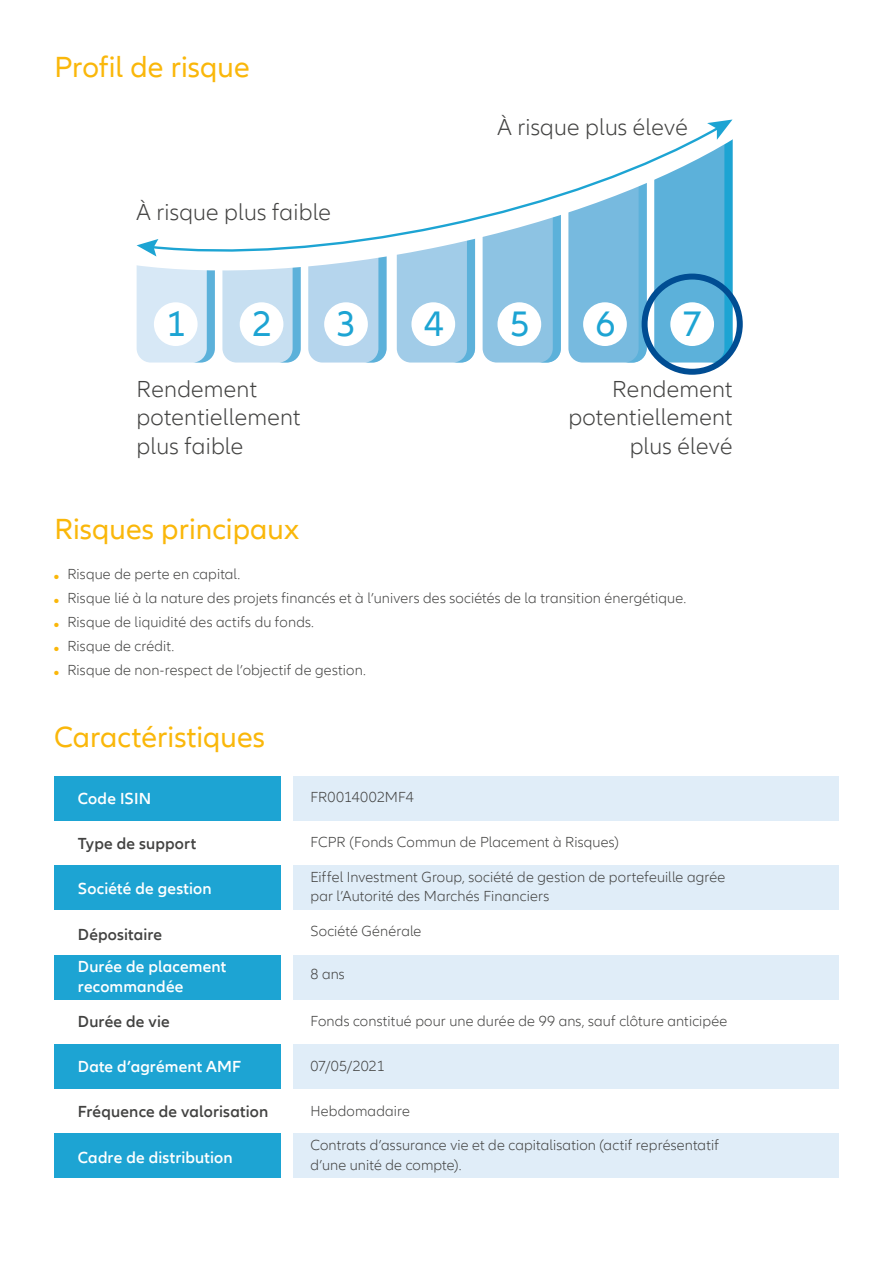
<style>
.page{position:relative;width:893px;height:1263px;background:#fff}
.page>*{position:absolute;margin:0;border:0;box-sizing:border-box;transform-origin:0 0}
.t1{font:36.45px "Allianz Neo";color:#1da4d3}
.t2{font:30px "Allianz Neo";letter-spacing:.005em;color:#fab70a}
.t3{font:300 23.85px/28.7px "Allianz Neo";letter-spacing:.01em;color:#424241}
.t4{font:600 16.5px/19.8px "Allianz Neo";letter-spacing:.01em;color:#fff}
.t5{font:600 16.5px "Allianz Neo";letter-spacing:.01em;color:#424241}
.t6{font:300 15px/19.5px "Allianz Neo";letter-spacing:.01em;color:#424241}
.s1{color:#fab70a}
</style>
<div class="page">
<div style="left:55px;top:865px;width:226px;height:45px;background:#1da4d3"></div>
<div style="left:55px;top:776px;width:226px;height:45px;background:#1da4d3"></div>
<div style="left:55px;top:955px;width:226px;height:44px;background:#1da4d3"></div>
<div style="left:55px;top:1044px;width:226px;height:45px;background:#1da4d3"></div>
<div style="left:55px;top:1133px;width:226px;height:45px;background:#1da4d3"></div>
<div style="left:293px;top:865px;width:545px;height:45px;background:#e0edf8"></div>
<div style="left:293px;top:776px;width:545px;height:45px;background:#e0edf8"></div>
<div style="left:137px;top:90px;width:78px;height:273px;background:#d7e8f6;border-radius:14px"></div>
<svg style="left:193px;top:295px;width:22px;height:68px"></svg>
<div style="left:222px;top:90px;width:79px;height:273px;background:#c7dff1;border-radius:14px"></div>
<div style="left:308px;top:90px;width:78px;height:273px;background:#b5d5ed;border-radius:14px"></div>
<svg style="left:364px;top:295px;width:22px;height:68px"></svg>
<svg style="left:278px;top:295px;width:23px;height:68px"></svg>
<div style="left:397px;top:90px;width:78px;height:273px;background:#a1cce8;border-radius:14px"></div>
<svg style="left:453px;top:295px;width:22px;height:68px"></svg>
<div style="left:483px;top:90px;width:78px;height:273px;background:#8dc3e3;border-radius:14px"></div>
<div style="left:568px;top:90px;width:79px;height:273px;background:#77badf;border-radius:14px"></div>
<svg style="left:624px;top:295px;width:23px;height:68px"></svg>
<div style="left:654px;top:90px;width:78px;height:273px;background:#5cb1da;border-radius:14px"></div>
<svg style="left:539px;top:295px;width:22px;height:68px"></svg>
<svg style="left:136px;top:90px;width:598px;height:205px;fill:#fff"></svg>
<svg style="left:148px;top:125px;width:559px;height:130px"></svg>
<svg style="left:707px;top:90px;width:25px;height:273px"></svg>
<svg style="left:137px;top:239px;width:21px;height:17px"></svg>
<div style="left:154px;top:302px;width:44px;height:44px;background:#fff;border-radius:50%"></div>
<div style="left:240px;top:302px;width:43px;height:44px;background:#fff;border-radius:50%"></div>
<div style="left:324px;top:302px;width:44px;height:44px;background:#fff;border-radius:50%"></div>
<div style="left:411px;top:302px;width:44px;height:44px;background:#fff;border-radius:50%"></div>
<div style="left:497px;top:302px;width:44px;height:44px;background:#fff;border-radius:50%"></div>
<div style="left:583px;top:302px;width:44px;height:44px;background:#fff;border-radius:50%"></div>
<div style="left:670px;top:302px;width:44px;height:44px;background:#fff;border-radius:50%"></div>
<div style="left:642px;top:274px;width:101px;height:101px;border:6px solid #004d93;border-radius:50%"></div>
<div style="left:293px;top:955px;width:545px;height:44px;background:#e0edf8"></div>
<div style="left:293px;top:1044px;width:545px;height:45px;background:#e0edf8"></div>
<div style="left:293px;top:1133px;width:545px;height:45px;background:#e0edf8"></div>
<h2 class="t2" style="left:54px;top:50px;width:197px">Profil de risque</h2>
<h3 class="t3" style="left:137px;top:199px;width:196px">À risque plus faible</h3>
<h3 class="t3" style="left:497px;top:113px;width:192px">À risque plus élevé</h3>
<h1 class="t1" style="left:167px;top:303px;width:21px">1</h1>
<h1 class="t1" style="left:252px;top:303px;width:21px">2</h1>
<h1 class="t1" style="left:337px;top:303px;width:21px">3</h1>
<h1 class="t1" style="left:424px;top:303px;width:21px">4</h1>
<h1 class="t1" style="left:510px;top:303px;width:21px">5</h1>
<h1 class="t1" style="left:596px;top:303px;width:21px">6</h1>
<h1 class="t1" style="left:683px;top:303px;width:21px">7</h1>
<h3 class="t3" style="left:137px;top:375px;width:166px">Rendement potentiellement plus faible</h3>
<h3 class="t3" style="left:568px;top:375px;width:166px;text-align:right">Rendement potentiellement plus élevé</h3>
<h2 class="t2" style="left:54px;top:511px;width:246px">Risques principaux</h2>
<p class="t6" style="left:54px;top:564px;width:188px"><span class="s1">●</span> Risque de perte en capital.</p>
<p class="t6" style="left:54px;top:588px;width:634px"><span class="s1">●</span> Risque lié à la nature des projets financés et à l’univers des sociétés de la transition énergétique.</p>
<p class="t6" style="left:54px;top:613px;width:262px"><span class="s1">●</span> Risque de liquidité des actifs du fonds.</p>
<p class="t6" style="left:54px;top:637px;width:122px"><span class="s1">●</span> Risque de crédit.</p>
<p class="t6" style="left:54px;top:661px;width:313px"><span class="s1">●</span> Risque de non-respect de l’objectif de gestion.</p>
<h2 class="t2" style="left:54px;top:719px;width:213px">Caractéristiques</h2>
<p class="t4" style="left:78px;top:788px;width:75px">Code ISIN</p>
<p class="t5" style="left:78px;top:834px;width:120px">Type de support</p>
<p class="t4" style="left:78px;top:879px;width:135px">Société de gestion</p>
<p class="t5" style="left:78px;top:924px;width:86px">Dépositaire</p>
<p class="t4" style="left:78px;top:957px;width:150px">Durée de placement recommandée</p>
<p class="t5" style="left:78px;top:1011px;width:93px">Durée de vie</p>
<p class="t4" style="left:78px;top:1057px;width:165px">Date d’agrément AMF</p>
<p class="t5" style="left:78px;top:1102px;width:192px">Fréquence de valorisation</p>
<p class="t4" style="left:78px;top:1147px;width:156px">Cadre de distribution</p>
<p class="t6" style="left:310px;top:788px;width:105px">FR0014002MF4</p>
<p class="t6" style="left:310px;top:833px;width:310px">FCPR (Fonds Commun de Placement à Risques)</p>
<p class="t6" style="left:310px;top:867px;width:417px">Eiffel Investment Group, société de gestion de portefeuille agrée par l’Autorité des Marchés Financiers</p>
<p class="t6" style="left:310px;top:921px;width:113px">Société Générale</p>
<p class="t6" style="left:310px;top:964px;width:36px">8 ans</p>
<p class="t6" style="left:310px;top:1011px;width:418px">Fonds constitué pour une durée de 99 ans, sauf clôture anticipée</p>
<p class="t6" style="left:310px;top:1056px;width:76px">07/05/2021</p>
<p class="t6" style="left:310px;top:1101px;width:101px">Hebdomadaire</p>
<p class="t6" style="left:310px;top:1136px;width:410px">Contrats d’assurance vie et de capitalisation (actif représentatif d’une unité de compte).</p>
</div>
